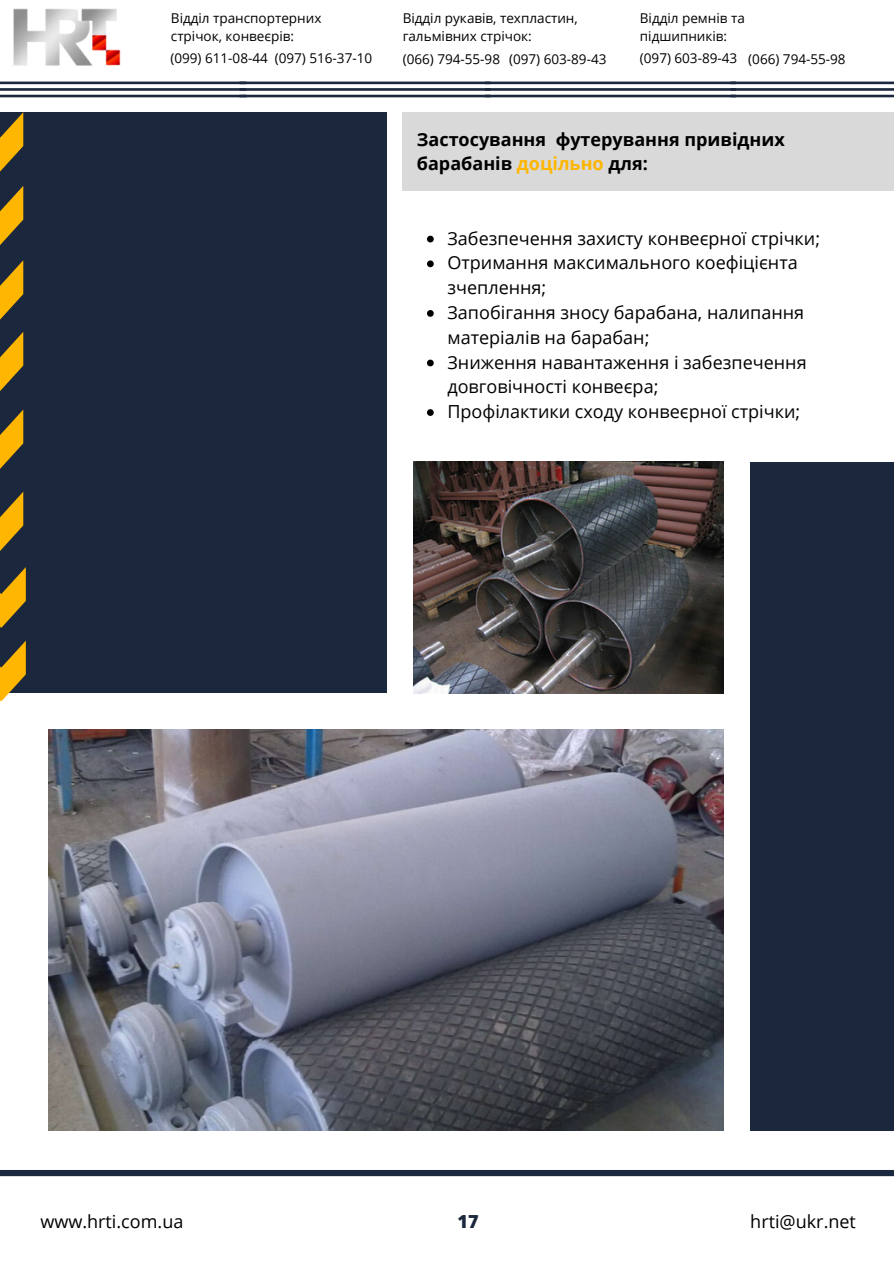
<style>
.page{position:relative;width:894px;height:1264px;background:#fff}
.page>*{position:absolute;margin:0;border:0;box-sizing:border-box;transform-origin:0 0}
.t1{font:18px/24.8px "Open Sans";color:#000}
.t2{font:700 18px/24.8px "Open Sans";color:#000}
.t3{font:800 18px "Open Sans";color:#1b273d}
.t4{font:13.5px/18px "Open Sans";color:#000}
.s1{color:#ffb600}
</style>
<div class="page">
<svg style="left:0;top:1170px;width:893px;height:7px;background:#364054"></svg>
<img style="left:48px;top:729px;width:675px;height:401px">
<img style="left:413px;top:462px;width:310px;height:231px">
<div style="left:402px;top:112px;width:491px;height:78px;background:#d9d9d9"></div>
<div style="left:750px;top:462px;width:143px;height:668px;background:#1b273d"></div>
<svg style="left:427px;top:236px;width:6px;height:6px"></svg>
<svg style="left:427px;top:260px;width:6px;height:7px"></svg>
<svg style="left:427px;top:310px;width:6px;height:7px"></svg>
<svg style="left:427px;top:359px;width:6px;height:7px"></svg>
<svg style="left:427px;top:409px;width:6px;height:7px"></svg>
<svg style="left:0;top:82px;width:893px;height:15px"></svg>
<div style="left:0;top:112px;width:387px;height:581px;background:#1b273d"></div>
<svg style="left:0;top:186px;width:23px;height:59px"></svg>
<svg style="left:0;top:260px;width:23px;height:60px"></svg>
<svg style="left:0;top:410px;width:23px;height:59px"></svg>
<svg style="left:0;top:332px;width:23px;height:59px"></svg>
<svg style="left:0;top:492px;width:23px;height:59px"></svg>
<svg style="left:0;top:112px;width:23px;height:60px"></svg>
<svg style="left:0;top:640px;width:26px;height:61px"></svg>
<svg style="left:0;top:567px;width:26px;height:61px"></svg>
<img style="left:13px;top:8px;width:107px;height:58px">
<p class="t4" style="left:171px;top:9px;width:152px">Відділ транспортерних стрічок, конвеєрів:</p>
<p class="t4" style="left:402px;top:9px;width:177px">Відділ рукавів, техпластин,</p>
<p class="t4" style="left:402px;top:27px;width:131px">гальмівних стрічок:</p>
<p class="t4" style="left:639px;top:9px;width:106px">Відділ ремнів та підшипників:</p>
<p class="t4" style="left:170px;top:49px;width:99px">(099) 611-08-44</p>
<p class="t4" style="left:275px;top:49px;width:99px">(097) 516-37-10</p>
<p class="t4" style="left:402px;top:50px;width:99px">(066) 794-55-98</p>
<p class="t4" style="left:509px;top:50px;width:99px">(097) 603-89-43</p>
<p class="t4" style="left:639px;top:49px;width:99px">(097) 603-89-43</p>
<p class="t4" style="left:748px;top:50px;width:99px">(066) 794-55-98</p>
<p class="t2" style="left:416px;top:126px;width:369px">Застосування футерування привідних барабанів <span class="s1">доцільно</span> для:</p>
<p class="t1" style="left:447px;top:225px;width:374px">Забезпечення захисту конвеєрної стрічки;</p>
<p class="t1" style="left:447px;top:250px;width:352px">Отримання максимального коефіцієнта зчеплення;</p>
<p class="t1" style="left:447px;top:300px;width:358px">Запобігання зносу барабана, налипання матеріалів на барабан;</p>
<p class="t1" style="left:447px;top:349px;width:360px">Зниження навантаження і забезпечення довговічності конвеєра;</p>
<p class="t1" style="left:447px;top:399px;width:354px">Профілактики сходу конвеєрної стрічки;</p>
<p class="t1" style="left:40px;top:1208px;width:144px">www.hrti.com.ua</p>
<p class="t3" style="left:457px;top:1209px;width:23px">17</p>
<p class="t1" style="left:750px;top:1208px;width:107px">hrti@ukr.net</p>
</div>
